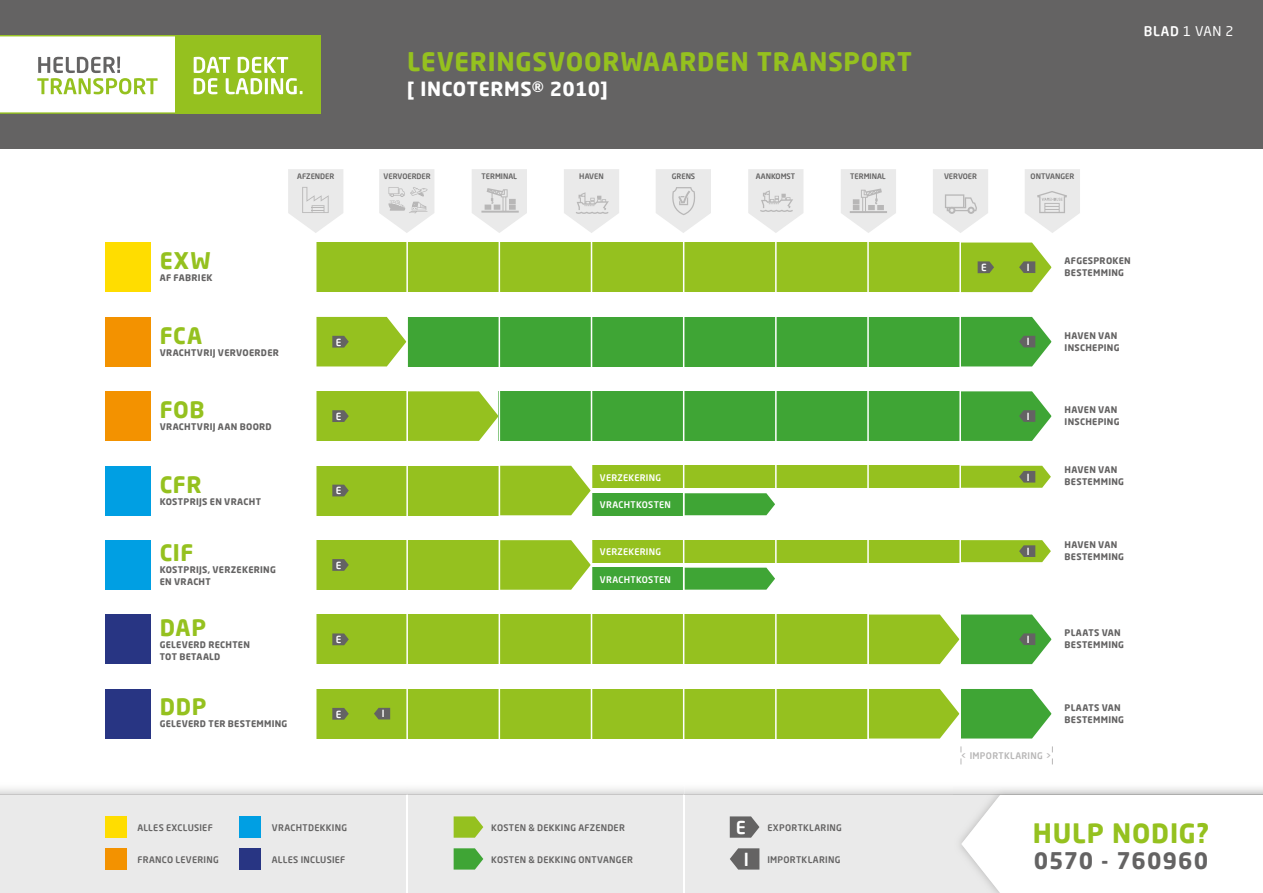
<style>
.page{position:relative;width:1263px;height:893px;background:#fff}
.page>*{position:absolute;margin:0;border:0;box-sizing:border-box;transform-origin:0 0}
.t1{font:700 26.25px "Neo Sans Pro";letter-spacing:.03em;color:#95c11f}
.t2{font:700 25.2px "Neo Sans Pro";letter-spacing:.03em;color:#95c11f}
.t3{font:700 22.5px "Neo Sans Pro";letter-spacing:.03em;color:#95c11f}
.t4{font:700 22.5px "Neo Sans Pro";letter-spacing:.04em;color:#646363}
.t5{font:700 19.2px "Neo Sans Pro";letter-spacing:.03em;color:#fff}
.t6{font:500 17.7px "Neo Sans Pro";color:#fff}
.t7{font:13.2px "Neo Sans Pro";color:#fff}
.t8{font:500 9.75px "Neo Sans Pro";color:#fff}
.t9{font:500 9.6px "Neo Sans Pro";color:#fff}
.t10{font:700 9px/12px "Neo Sans Pro";letter-spacing:.03em;color:#646363}
.t11{font:500 9px "Neo Sans Pro";letter-spacing:.025em;color:#646363}
.t12{font:500 9px "Neo Sans Pro";letter-spacing:.025em;color:#fff}
.t13{font:500 9px "Neo Sans Pro";letter-spacing:.03em;color:#b8b7b7}
.t14{font:500 7.5px "Neo Sans Pro";letter-spacing:-.005em;color:#646363}
.s1{font-weight:500}
</style>
<div class="page">
<div style="left:0;top:0;width:1263px;height:149px;background:#646363"></div>
<svg style="left:500px;top:466px;width:91px;height:49px;background:#a0c737"></svg>
<svg style="left:500px;top:540px;width:91px;height:50px;background:#a1c839"></svg>
<svg style="left:408px;top:391px;width:91px;height:50px;background:#a0c738"></svg>
<div style="left:0;top:795px;width:1263px;height:98px;background:#eaeaea"></div>
<div style="left:316px;top:689px;width:552px;height:50px;background:#95c11f"></div>
<div style="left:316px;top:615px;width:552px;height:49px;background:#95c11f"></div>
<div style="left:591px;top:466px;width:370px;height:22px;background:#95c11f"></div>
<div style="left:591px;top:540px;width:370px;height:22px;background:#95c11f"></div>
<div style="left:591px;top:493px;width:93px;height:22px;background:#3fa535"></div>
<div style="left:591px;top:568px;width:93px;height:22px;background:#3fa535"></div>
<div style="left:316px;top:466px;width:183px;height:49px;background:#95c11f"></div>
<div style="left:316px;top:540px;width:183px;height:50px;background:#95c11f"></div>
<div style="left:316px;top:391px;width:91px;height:50px;background:#95c11f"></div>
<div style="left:499px;top:391px;width:461px;height:50px;background:#3fa535"></div>
<div style="left:407px;top:317px;width:553px;height:49px;background:#3fa535"></div>
<div style="left:316px;top:242px;width:644px;height:50px;background:#95c11f"></div>
<svg style="left:0;top:35px;width:321px;height:79px;background:#cbdf96"></svg>
<div style="left:105px;top:689px;width:46px;height:50px;background:#283583"></div>
<div style="left:105px;top:615px;width:46px;height:49px;background:#283583"></div>
<div style="left:105px;top:540px;width:46px;height:50px;background:#009fe3"></div>
<div style="left:105px;top:466px;width:46px;height:49px;background:#009fe3"></div>
<div style="left:105px;top:391px;width:46px;height:50px;background:#f39200"></div>
<div style="left:105px;top:317px;width:46px;height:49px;background:#f39200"></div>
<div style="left:105px;top:242px;width:46px;height:50px;background:#fd0"></div>
<div style="left:105px;top:816px;width:21px;height:22px;background:#fd0"></div>
<div style="left:105px;top:848px;width:21px;height:22px;background:#f39200"></div>
<div style="left:240px;top:816px;width:21px;height:22px;background:#009fe3"></div>
<div style="left:240px;top:848px;width:21px;height:22px;background:#283583"></div>
<svg style="left:454px;top:816px;width:29px;height:22px"></svg>
<svg style="left:316px;top:317px;width:90px;height:49px;background:#9ec439"></svg>
<svg style="left:332px;top:410px;width:17px;height:12px"></svg>
<svg style="left:332px;top:485px;width:17px;height:11px"></svg>
<svg style="left:332px;top:559px;width:17px;height:12px"></svg>
<svg style="left:332px;top:633px;width:17px;height:12px"></svg>
<svg style="left:332px;top:708px;width:17px;height:12px"></svg>
<svg style="left:454px;top:848px;width:29px;height:22px"></svg>
<svg style="left:961px;top:317px;width:91px;height:49px;background:#55ac4c"></svg>
<svg style="left:961px;top:243px;width:91px;height:49px;background:#9dc03c"></svg>
<svg style="left:961px;top:391px;width:91px;height:50px;background:#57ad4e"></svg>
<svg style="left:684px;top:493px;width:91px;height:22px;background:#4baa42"></svg>
<svg style="left:684px;top:568px;width:91px;height:22px;background:#4cab42"></svg>
<svg style="left:961px;top:466px;width:90px;height:22px;background:#97bc31"></svg>
<svg style="left:961px;top:540px;width:90px;height:22px;background:#96bc30"></svg>
<svg style="left:869px;top:689px;width:183px;height:49px;background:#79bb40"></svg>
<svg style="left:869px;top:614px;width:183px;height:50px;background:#7cba43"></svg>
<svg style="left:374px;top:708px;width:16px;height:11px"></svg>
<hr style="left:499px;top:234px;width:1px;height:513px;background:#fff">
<hr style="left:406px;top:234px;width:2px;height:513px;background:#fff">
<hr style="left:591px;top:234px;width:1px;height:513px;background:#fff">
<hr style="left:683px;top:234px;width:1px;height:513px;background:#fff">
<hr style="left:775px;top:234px;width:2px;height:513px;background:#fff">
<hr style="left:867px;top:234px;width:2px;height:513px;background:#fff">
<hr style="left:959px;top:234px;width:2px;height:513px;background:#fff">
<hr style="left:406px;top:769px;width:2px;height:124px;background:#fff">
<svg style="left:408px;top:788px;width:275px;height:7px"></svg>
<svg style="left:0;top:788px;width:406px;height:7px"></svg>
<svg style="left:406px;top:788px;width:2px;height:7px"></svg>
<svg style="left:683px;top:787px;width:580px;height:106px"></svg>
<svg style="left:1052px;top:746px;width:1px;height:18px"></svg>
<svg style="left:960px;top:746px;width:1px;height:18px"></svg>
<svg style="left:1025px;top:169px;width:55px;height:64px"></svg>
<svg style="left:656px;top:169px;width:55px;height:64px"></svg>
<svg style="left:841px;top:169px;width:55px;height:64px"></svg>
<svg style="left:472px;top:169px;width:55px;height:64px"></svg>
<svg style="left:933px;top:169px;width:55px;height:64px"></svg>
<svg style="left:379px;top:169px;width:55px;height:64px"></svg>
<svg style="left:564px;top:169px;width:55px;height:64px"></svg>
<svg style="left:748px;top:169px;width:55px;height:64px"></svg>
<svg style="left:288px;top:169px;width:55px;height:64px"></svg>
<h2 class="t2" style="left:407px;top:45px;width:506px">LEVERINGSVOORWAARDEN TRANSPORT</h2>
<h3 class="t5" style="left:407px;top:77px;width:202px">[ INCOTERMS® 2010]</h3>
<h3 class="t7" style="left:1144px;top:23px;width:91px"><span class="s1">BLAD</span> 1 VAN 2</h3>
<p class="t14" style="left:297px;top:172px;width:39px">AFZENDER</p>
<p class="t14" style="left:384px;top:172px;width:49px">VERVOERDER</p>
<p class="t14" style="left:482px;top:172px;width:37px">TERMINAL</p>
<p class="t14" style="left:579px;top:172px;width:26px">HAVEN</p>
<p class="t14" style="left:672px;top:172px;width:25px">GRENS</p>
<p class="t14" style="left:756px;top:172px;width:41px">AANKOMST</p>
<p class="t14" style="left:850px;top:172px;width:37px">TERMINAL</p>
<p class="t14" style="left:944px;top:172px;width:35px">VERVOER</p>
<p class="t14" style="left:1031px;top:172px;width:45px">ONTVANGER</p>
<h3 class="t3" style="left:160px;top:246px;width:52px">EXW</h3>
<p class="t10" style="left:160px;top:272px;width:54px">AF FABRIEK</p>
<p class="t8" style="left:981px;top:261px;width:7px">E</p>
<p class="t9" style="left:1027px;top:261px;width:4px">I</p>
<p class="t10" style="left:1064px;top:255px;width:68px">AFGESPROKEN<br>BESTEMMING</p>
<h3 class="t3" style="left:160px;top:321px;width:44px">FCA</h3>
<p class="t10" style="left:160px;top:346px;width:121px">VRACHTVRIJ VERVOERDER</p>
<p class="t8" style="left:336px;top:336px;width:7px">E</p>
<p class="t9" style="left:1027px;top:336px;width:4px">I</p>
<p class="t10" style="left:1064px;top:329px;width:56px">HAVEN VAN<br>INSCHEPING</p>
<h3 class="t3" style="left:160px;top:395px;width:47px">FOB</h3>
<p class="t10" style="left:160px;top:420px;width:114px">VRACHTVRIJ AAN BOORD</p>
<p class="t8" style="left:336px;top:410px;width:7px">E</p>
<p class="t9" style="left:1027px;top:410px;width:4px">I</p>
<p class="t10" style="left:1064px;top:404px;width:56px">HAVEN VAN<br>INSCHEPING</p>
<h3 class="t3" style="left:160px;top:470px;width:44px">CFR</h3>
<p class="t10" style="left:160px;top:495px;width:103px">KOSTPRIJS EN VRACHT</p>
<h3 class="t3" style="left:160px;top:538px;width:36px">CIF</h3>
<p class="t10" style="left:160px;top:563px;width:118px">KOSTPRIJS, VERZEKERING<br>EN VRACHT</p>
<h3 class="t3" style="left:160px;top:613px;width:48px">DAP</h3>
<p class="t10" style="left:160px;top:638px;width:92px">GELEVERD RECHTEN<br>TOT BETAALD</p>
<h3 class="t3" style="left:160px;top:692px;width:48px">DDP</h3>
<p class="t10" style="left:160px;top:717px;width:129px">GELEVERD TER BESTEMMING</p>
<p class="t8" style="left:336px;top:485px;width:7px">E</p>
<p class="t8" style="left:336px;top:559px;width:7px">E</p>
<p class="t8" style="left:336px;top:633px;width:7px">E</p>
<p class="t8" style="left:336px;top:708px;width:7px">E</p>
<p class="t9" style="left:382px;top:708px;width:4px">I</p>
<p class="t12" style="left:600px;top:472px;width:63px">VERZEKERING</p>
<p class="t12" style="left:600px;top:499px;width:73px">VRACHTKOSTEN</p>
<p class="t12" style="left:600px;top:546px;width:63px">VERZEKERING</p>
<p class="t12" style="left:600px;top:574px;width:73px">VRACHTKOSTEN</p>
<p class="t9" style="left:1027px;top:471px;width:4px">I</p>
<p class="t9" style="left:1027px;top:545px;width:4px">I</p>
<p class="t9" style="left:1027px;top:633px;width:4px">I</p>
<p class="t10" style="left:1064px;top:464px;width:61px">HAVEN VAN<br>BESTEMMING</p>
<p class="t10" style="left:1064px;top:538px;width:61px">HAVEN VAN<br>BESTEMMING</p>
<p class="t10" style="left:1064px;top:627px;width:61px">PLAATS VAN<br>BESTEMMING</p>
<p class="t10" style="left:1064px;top:701px;width:61px">PLAATS VAN<br>BESTEMMING</p>
<p class="t13" style="left:961px;top:750px;width:92px">&lt; IMPORTKLARING &gt;</p>
<p class="t11" style="left:137px;top:822px;width:77px">ALLES EXCLUSIEF</p>
<p class="t11" style="left:137px;top:854px;width:83px">FRANCO LEVERING</p>
<h3 class="t6" style="left:736px;top:816px;width:12px">E</h3>
<p class="t11" style="left:272px;top:822px;width:77px">VRACHTDEKKING</p>
<p class="t11" style="left:491px;top:822px;width:135px">KOSTEN &amp; DEKKING AFZENDER</p>
<p class="t11" style="left:767px;top:822px;width:76px">EXPORTKLARING</p>
<h3 class="t6" style="left:744px;top:848px;width:7px">I</h3>
<p class="t11" style="left:272px;top:854px;width:75px">ALLES INCLUSIEF</p>
<p class="t11" style="left:491px;top:854px;width:143px">KOSTEN &amp; DEKKING ONTVANGER</p>
<p class="t11" style="left:767px;top:854px;width:75px">IMPORTKLARING</p>
<h1 class="t1" style="left:1033px;top:816px;width:178px">HULP NODIG?</h1>
<h3 class="t4" style="left:1034px;top:846px;width:176px">0570 - 760960</h3>
</div>
